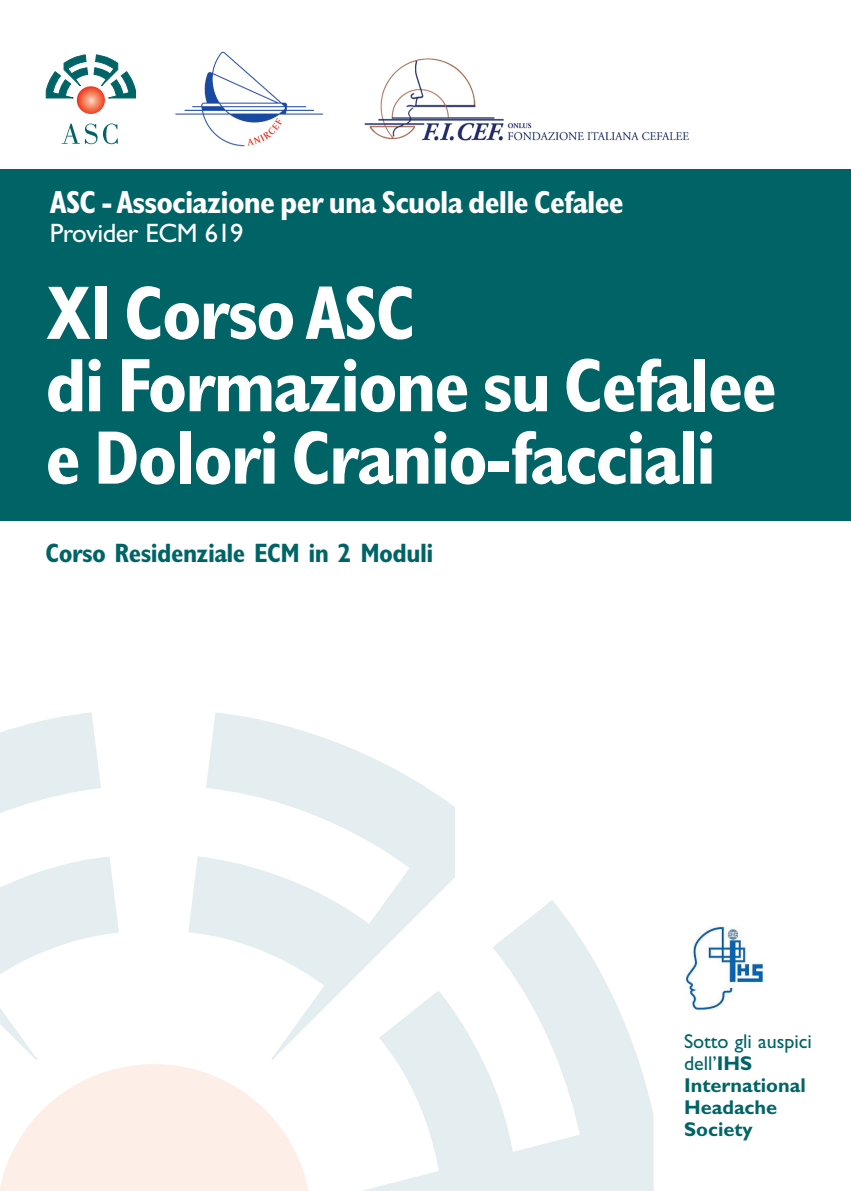
<style>
.page{position:relative;width:851px;height:1191px;background:#fff}
.page>*{position:absolute;margin:0;border:0;box-sizing:border-box;transform-origin:0 0}
.t1{font:700 condensed 76.2px/72.4px "Gill Sans";letter-spacing:-.025em;color:#fff}
.t2{font:700 condensed 32px "Gill Sans";letter-spacing:-.025em;color:#fff}
.t3{font:700 condensed 26.6px "Gill Sans";letter-spacing:-.02em;color:#006467}
.t4{font:26.6px "Gill Sans";letter-spacing:-.02em;color:#fff}
.t5{font:700 20px/22px "Gill Sans";color:#006467}
.s1{font-weight:400}
</style>
<div class="page">
<svg style="left:77px;top:86px;width:28px;height:28px"></svg>
<svg style="left:46px;top:55px;width:42px;height:43px"></svg>
<svg style="left:94px;top:55px;width:42px;height:43px"></svg>
<svg style="left:62px;top:123px;width:56px;height:21px"></svg>
<img style="left:175px;top:51px;width:149px;height:96px">
<img style="left:364px;top:58px;width:325px;height:83px">
<div style="left:0;top:169px;width:850px;height:352px;background:#006467"></div>
<svg style="left:0;top:713px;width:119px;height:347px"></svg>
<svg style="left:0;top:1064px;width:308px;height:127px"></svg>
<svg style="left:362px;top:901px;width:292px;height:290px"></svg>
<svg style="left:187px;top:712px;width:269px;height:361px"></svg>
<img style="left:685px;top:926px;width:79px;height:85px">
<p class="t2" style="left:50px;top:190px;width:575px">ASC -Associazione per una Scuola delle Cefalee</p>
<p class="t4" style="left:50px;top:223px;width:195px">Provider ECM 619</p>
<p class="t1" style="left:45px;top:284px;width:733px">XI CorsoASC<br>di Formazione su Cefalee e Dolori Cranio-facciali</p>
<p class="t3" style="left:45px;top:542px;width:389px">Corso Residenziale ECM in 2 Moduli</p>
<p class="t5" style="left:684px;top:1031px;width:129px"><span class="s1">Sotto gli auspici dell’</span>IHS<br>International<br>Headache<br>Society</p>
</div>
